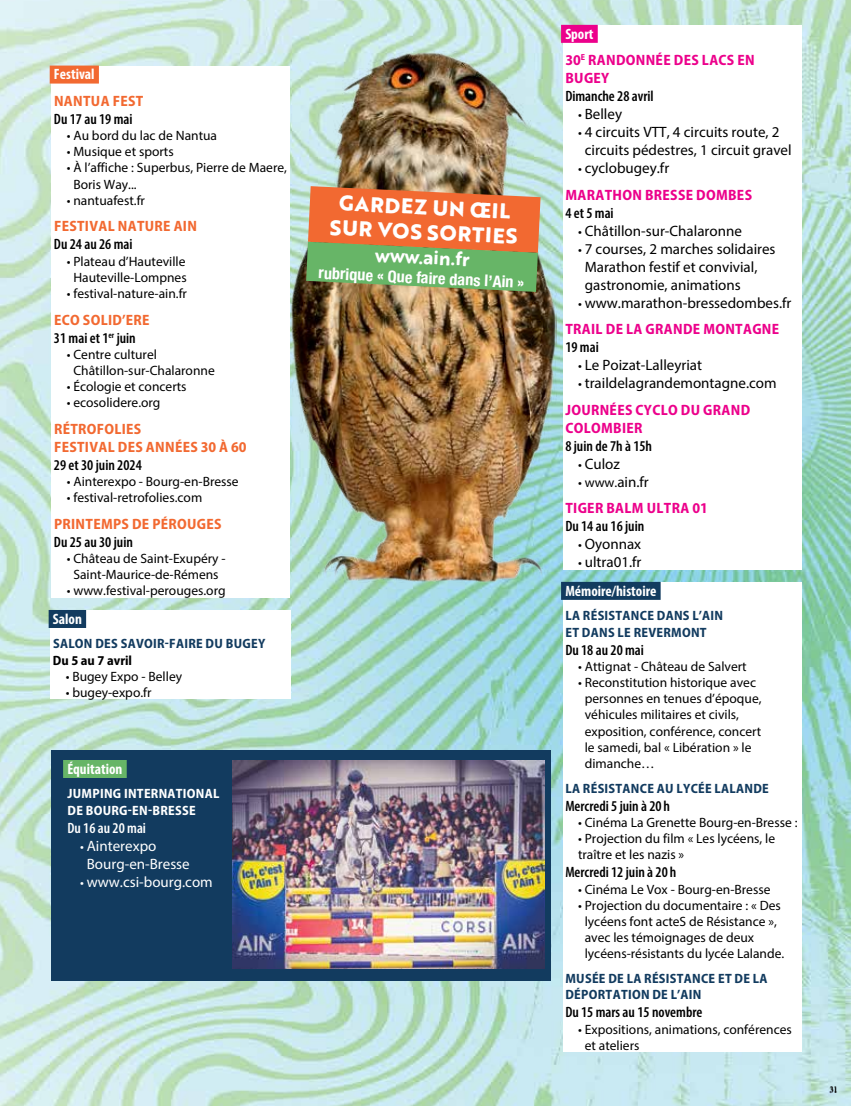
<style>
.page{position:relative;width:851px;height:1106px;background:#fff}
.page>*{position:absolute;margin:0;border:0;box-sizing:border-box;transform-origin:0 0}
.t1{font:800 20.7px/24.8px "Brother 1816 Printed";color:#fff;text-align:center}
.t2{font:700 18.9px "Brother 1816 Printed";color:#fff}
.t3{font:700 condensed 16.2px "Helvetica Neue LT Pro";color:#fff}
.t4{font:15px/18px "Myriad Pro";color:#000}
.t5{font:600 condensed 15px "Myriad Pro";color:#000}
.t6{font:700 semi-condensed 15px/18px "Myriad Pro";letter-spacing:.02em;color:#f26931}
.t7{font:700 semi-condensed 15px/26.5px "Myriad Pro";letter-spacing:.02em;color:#ec008b}
.t8{font:15px/18px "Myriad Pro";color:#fff}
.t9{font:700 condensed 15px "Myriad Pro";color:#fff}
.t10{font:600 condensed 15px "Myriad Pro";color:#fff}
.t11{font:13.5px/16.2px "Myriad Pro";color:#000}
.t12{font:700 semi-condensed 13.5px/16.2px "Myriad Pro";letter-spacing:.02em;color:#123b5f}
.t13{font:700 semi-condensed 13.5px/16.2px "Myriad Pro";letter-spacing:.02em;color:#fff}
.t14{font:700 semi-condensed 13.5px "Myriad Pro";color:#000}
.t15{font:9px "Minion Pro";color:#000}
.s1{font-weight:600;font-stretch:condensed;color:#000}
.s2{font-size:13.5px}
.s3{font-stretch:condensed;color:#fff}
.s4{font-weight:400;font-stretch:normal;font-size:13.5px;color:#000}
.s5{font-weight:400;font-stretch:normal;color:#000}
.s6{font-weight:700;font-stretch:semi-condensed;color:#ec008b}
</style>
<div class="page">
<img style="left:0;top:0;width:850px;height:1106px">
<div style="left:52px;top:66px;width:238px;height:531px;background:#fff"></div>
<div style="left:50px;top:66px;width:49px;height:18px;background:#f26931"></div>
<div style="left:51px;top:610px;width:240px;height:89px;background:#fff"></div>
<div style="left:49px;top:610px;width:37px;height:18px;background:#123b5f"></div>
<div style="left:563px;top:25px;width:238px;height:544px;background:#fff"></div>
<div style="left:561px;top:25px;width:36px;height:18px;background:#ec008b"></div>
<img style="left:290px;top:51px;width:266px;height:531px">
<svg style="left:306px;top:186px;width:234px;height:106px;background:#b4894c"></svg>
<div style="left:563px;top:582px;width:238px;height:469px;background:#fff"></div>
<div style="left:561px;top:582px;width:99px;height:18px;background:#123b5f"></div>
<div style="left:51px;top:749px;width:499px;height:231px;background:#123b5f"></div>
<div style="left:63px;top:760px;width:64px;height:18px;background:#67b567"></div>
<img style="left:232px;top:760px;width:312px;height:208px">
<p class="t9" style="left:54px;top:65px;width:42px">Festival</p>
<p class="t6" style="left:54px;top:91px;width:91px">NANTUA FEST</p>
<p class="t5" style="left:54px;top:110px;width:80px">Du 17 au 19 mai</p>
<p class="t11" style="left:67px;top:127px;width:152px">• Au bord du lac de Nantua</p>
<p class="t11" style="left:67px;top:143px;width:108px">• Musique et sports</p>
<p class="t11" style="left:73px;top:160px;width:215px;text-indent:-7px">• À l’affiche : Superbus, Pierre de Maere,<br>Boris Way...</p>
<p class="t11" style="left:67px;top:192px;width:80px">• nantuafest.fr</p>
<p class="t6" style="left:54px;top:217px;width:144px">FESTIVAL NATURE AIN</p>
<p class="t5" style="left:54px;top:235px;width:80px">Du 24 au 26 mai</p>
<p class="t11" style="left:67px;top:253px;width:121px;text-align:center">• Plateau d’Hauteville<br>Hauteville-Lompnes</p>
<p class="t11" style="left:67px;top:285px;width:122px">• festival-nature-ain.fr</p>
<p class="t6" style="left:54px;top:310px;width:97px">ECO SOLID’ERE<br><span class="s1">31 mai et 1</span><sup>er</sup> <span class="s1">juin</span></p>
<p class="t11" style="left:73px;top:346px;width:143px;text-indent:-7px">• Centre culturel<br>Châtillon-sur-Chalaronne</p>
<p class="t11" style="left:67px;top:378px;width:121px">• Écologie et concerts</p>
<p class="t11" style="left:67px;top:394px;width:95px">• ecosolidere.org</p>
<p class="t6" style="left:54px;top:419px;width:194px">RÉTROFOLIES<br>FESTIVAL DES ANNÉES 30 À 60</p>
<p class="t5" style="left:54px;top:455px;width:89px">29 et 30 juin 2024</p>
<p class="t11" style="left:67px;top:473px;width:173px">• Ainterexpo - Bourg-en-Bresse</p>
<p class="t11" style="left:67px;top:489px;width:137px">• festival-retrofolies.com</p>
<p class="t6" style="left:54px;top:514px;width:169px">PRINTEMPS DE PÉROUGES</p>
<p class="t5" style="left:54px;top:532px;width:80px">Du 25 au 30 juin</p>
<p class="t11" style="left:67px;top:550px;width:160px;text-align:center">• Château de Saint-Exupéry -<br>Saint-Maurice-de-Rémens</p>
<p class="t11" style="left:67px;top:582px;width:160px">• www.festival-perouges.org</p>
<p class="t9" style="left:53px;top:609px;width:30px">Salon</p>
<p class="t12" style="left:53px;top:635px;width:214px">SALON DES SAVOIR-FAIRE DU BUGEY</p>
<p class="t14" style="left:53px;top:651px;width:81px">Du 5 au 7 avril</p>
<p class="t11" style="left:66px;top:668px;width:118px">• Bugey Expo - Belley</p>
<p class="t11" style="left:66px;top:684px;width:87px">• bugey-expo.fr</p>
<p class="t9" style="left:67px;top:759px;width:57px">Équitation</p>
<p class="t13" style="left:67px;top:785px;width:153px">JUMPING INTERNATIONAL<br>DE BOURG-EN-BRESSE</p>
<p class="t10" style="left:67px;top:818px;width:80px">Du 16 au 20 mai</p>
<p class="t8" style="left:87px;top:836px;width:104px;text-indent:-7px"><span class="s2">•</span> Ainterexpo<br>Bourg-en-Bresse</p>
<p class="t8" style="left:80px;top:872px;width:134px"><span class="s2">•</span> www.csi-bourg.com</p>
<h1 class="t1" style="left:332px;top:189px;width:189px;rotate:3deg">GARDEZ UN ŒIL<br>SUR VOS SORTIES</h1>
<h2 class="t2" style="left:376px;top:240px;width:96px;rotate:3deg">www.ain.fr</h2>
<p class="t3" style="left:319px;top:262px;width:207px;rotate:3deg">rubrique « Que faire dans l’Ain »</p>
<p class="t7" style="left:565px;top:20px;width:191px"><span class="s3">Sport<br></span>30<sup>E</sup> RANDONNÉE DES LACS EN</p>
<p class="t7" style="left:565px;top:64px;width:45px">BUGEY</p>
<p class="t5" style="left:565px;top:87px;width:90px">Dimanche 28 avril</p>
<p class="t4" style="left:578px;top:105px;width:45px"><span class="s2">•</span> Belley</p>
<p class="t4" style="left:584px;top:123px;width:208px;text-indent:-7px"><span class="s2">•</span> 4 circuits VTT, 4 circuits route, 2 circuits pédestres, 1 circuit gravel</p>
<p class="t7" style="left:565px;top:154px;width:188px;text-indent:13px"><span class="s4">•</span> <span class="s5">cyclobugey.fr<br></span>MARATHON BRESSE DOMBES</p>
<p class="t5" style="left:565px;top:203px;width:50px">4 et 5 mai</p>
<p class="t4" style="left:578px;top:221px;width:165px"><span class="s2">•</span> Châtillon-sur-Chalaronne</p>
<p class="t4" style="left:584px;top:239px;width:192px;text-indent:-7px"><span class="s2">•</span> 7 courses, 2 marches solidaires<br>Marathon festif et convivial, gastronomie, animations</p>
<p class="t4" style="left:565px;top:289px;width:227px;line-height:26.5px;text-indent:13px"><span class="s2">•</span> www.marathon-bressedombes.fr<br><span class="s6">TRAIL DE LA GRANDE MONTAGNE</span></p>
<p class="t5" style="left:565px;top:338px;width:35px">19 mai</p>
<p class="t4" style="left:578px;top:356px;width:125px"><span class="s2">•</span> Le Poizat-Lalleyriat</p>
<p class="t4" style="left:565px;top:370px;width:213px;line-height:26.5px;text-indent:13px"><span class="s2">•</span> traildelagrandemontagne.com<br><span class="s6">JOURNÉES CYCLO DU GRAND</span></p>
<p class="t7" style="left:565px;top:414px;width:78px">COLOMBIER</p>
<p class="t5" style="left:565px;top:436px;width:88px">8 juin de 7h à 15h</p>
<p class="t4" style="left:578px;top:454px;width:43px"><span class="s2">•</span> Culoz</p>
<p class="t7" style="left:565px;top:468px;width:144px;text-indent:13px"><span class="s4">• www.</span><span class="s5">ain.fr<br></span>TIGER BALM ULTRA 01</p>
<p class="t5" style="left:565px;top:517px;width:80px">Du 14 au 16 juin</p>
<p class="t4" style="left:578px;top:535px;width:65px"><span class="s2">•</span> Oyonnax</p>
<p class="t4" style="left:578px;top:553px;width:65px"><span class="s2">•</span> ultra01.fr</p>
<p class="t9" style="left:565px;top:581px;width:92px">Mémoire/histoire</p>
<p class="t12" style="left:565px;top:607px;width:159px">LA RÉSISTANCE DANS L’AIN<br>ET DANS LE REVERMONT</p>
<p class="t5" style="left:565px;top:640px;width:80px">Du 18 au 20 mai</p>
<p class="t11" style="left:578px;top:658px;width:170px">• Attignat - Château de Salvert</p>
<p class="t11" style="left:584px;top:674px;width:178px;text-indent:-7px">• Reconstitution historique avec personnes en tenues d’époque, véhicules militaires et civils, exposition, conférence, concert le samedi, bal « Libération » le dimanche…</p>
<p class="t12" style="left:565px;top:779px;width:205px">LA RÉSISTANCE AU LYCÉE LALANDE</p>
<p class="t5" style="left:565px;top:796px;width:106px">Mercredi 5 juin à 20 h</p>
<p class="t11" style="left:578px;top:814px;width:221px">• Cinéma La Grenette Bourg-en-Bresse :</p>
<p class="t11" style="left:578px;top:830px;width:198px">• Projection du film « Les lycéens, le traître et les nazis »</p>
<p class="t5" style="left:565px;top:863px;width:112px">Mercredi 12 juin à 20 h</p>
<p class="t11" style="left:578px;top:880px;width:194px">• Cinéma Le Vox - Bourg-en-Bresse</p>
<p class="t11" style="left:584px;top:897px;width:201px;text-indent:-7px">• Projection du documentaire : « Des lycéens font acteS de Résistance », avec les témoignages de deux lycéens-résistants du lycée Lalande.</p>
<p class="t12" style="left:565px;top:970px;width:204px">MUSÉE DE LA RÉSISTANCE ET DE LA<br>DÉPORTATION DE L’AIN</p>
<p class="t5" style="left:565px;top:1003px;width:138px">Du 15 mars au 15 novembre</p>
<p class="t11" style="left:584px;top:1020px;width:208px;text-indent:-7px">• Expositions, animations, conférences et ateliers</p>
<p class="t15" style="left:829px;top:1084px;width:10px">31</p>
</div>
